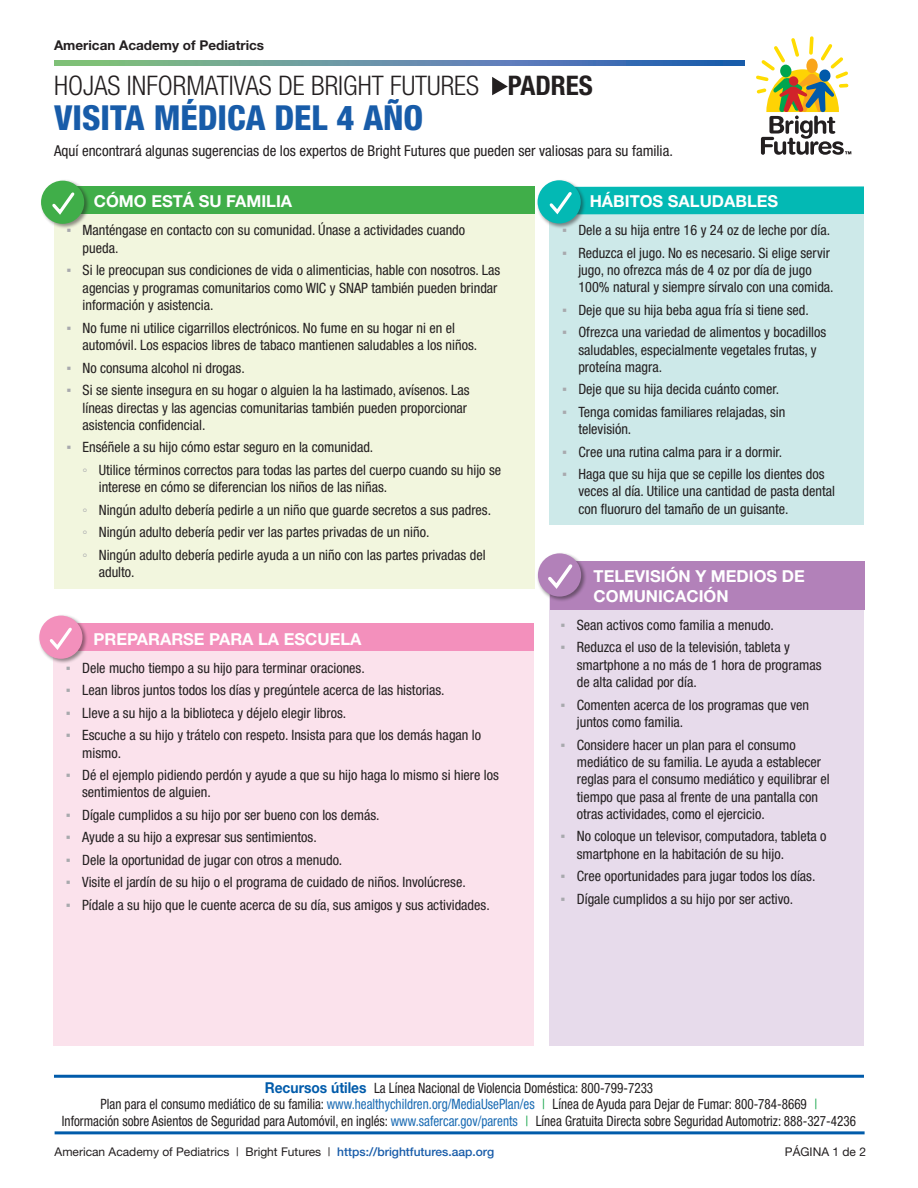
<style>
.page{position:relative;width:918px;height:1188px;background:#fff}
.page>*{position:absolute;margin:0;border:0;box-sizing:border-box;transform-origin:0 0}
.heading{font:800 condensed 34.5px "Helvetica Neue";color:#185ca9}
.heading-2{font:300 condensed 27px "Helvetica Neue";color:#231f20}
.New_White_heads{font:700 16.5px/19.8px "Helvetica Neue";color:#fff}
.t1{font:condensed 15px "Helvetica Neue";color:#231f20}
.t2{font:condensed 14.25px/17.4px "Helvetica Neue";color:#231f20}
.t3{font:condensed 14.25px/16.4px "Helvetica Neue";color:#231f20;text-align:center;scale:.92 1}
.intro_line{font:700 13.5px "Helvetica Neue";color:#231f20}
.list_helv{font:12px "Helvetica Neue";color:#231f20}
.s1{font-weight:700}
.s2{font-family:"Arial";font-stretch:normal;color:#a8a9ad}
.s3{font-family:"Arial Narrow";font-stretch:normal;color:#a8a9ad}
.s4{font-weight:700;font-stretch:normal;font-size:15px;color:#005baa}
.s5{color:#1a6bb3}
.s6{color:#1ca74f}
.s7{font-weight:500;color:#185ca9}
</style>
<div class="page">
<div style="left:550px;top:189px;width:314px;height:336px;background:#cde9e9"></div>
<div style="left:550px;top:186px;width:314px;height:28px;background:#03b9b4"></div>
<div style="left:536px;top:179px;width:51px;height:50px;background:#231f20;opacity:.5"></div>
<div style="left:538px;top:180px;width:43px;height:43px;background:#03b9b4;border-radius:50%"></div>
<svg style="left:549px;top:192px;width:23px;height:23px"></svg>
<div style="left:54px;top:187px;width:481px;height:402px;background:#f0f5d8"></div>
<div style="left:54px;top:187px;width:481px;height:27px;background:#40ae49"></div>
<div style="left:40px;top:179px;width:50px;height:51px;background:#231f20;opacity:.5"></div>
<div style="left:41px;top:181px;width:43px;height:43px;background:#40ae49;border-radius:50%"></div>
<svg style="left:52px;top:192px;width:23px;height:23px"></svg>
<svg style="left:492px;top:77px;width:16px;height:18px"></svg>
<svg style="left:756px;top:36px;width:95px;height:119px"></svg>
<svg style="left:54px;top:60px;width:690px;height:5px;background:#5e8fa2"></svg>
<div style="left:53px;top:626px;width:481px;height:419px;background:#fbdce9"></div>
<div style="left:53px;top:624px;width:481px;height:27px;background:#f390bc"></div>
<div style="left:38px;top:614px;width:50px;height:51px;background:#231f20;opacity:.5"></div>
<div style="left:39px;top:616px;width:43px;height:43px;background:#f390bc;border-radius:50%"></div>
<svg style="left:49px;top:627px;width:23px;height:23px"></svg>
<hr style="left:54px;top:1075px;width:810px;height:3px;background:#005baa">
<hr style="left:55px;top:1131px;width:810px;height:3px;background:#005baa">
<div style="left:550px;top:576px;width:314px;height:469px;background:#e7dbeb"></div>
<div style="left:550px;top:561px;width:315px;height:48px;background:#b281b9"></div>
<div style="left:537px;top:552px;width:50px;height:50px;background:#231f20;opacity:.5"></div>
<div style="left:538px;top:553px;width:43px;height:44px;background:#b281b9;border-radius:50%"></div>
<svg style="left:548px;top:564px;width:25px;height:25px"></svg>
<p class="intro_line" style="left:54px;top:37px;width:212px">American Academy of Pediatrics</p>
<p class="heading-2" style="left:54px;top:70px;width:540px">HOJAS INFORMATIVAS DE BRIGHT FUTURES <span class="s1">PADRES</span></p>
<p class="heading" style="left:54px;top:96px;width:371px">VISITA MÉDICA DEL 4 AÑO</p>
<p class="t1" style="left:54px;top:142px;width:620px">Aquí encontrará algunas sugerencias de los expertos de Bright Futures que pueden ser valiosas para su familia.</p>
<p class="New_White_heads" style="left:94px;top:191px;width:200px">CÓMO ESTÁ SU FAMILIA</p>
<p class="t2" style="left:83px;top:222px;width:384px;text-indent:-16px"><span class="s2">▪</span> Manténgase en contacto con su comunidad. Únase a actividades cuando pueda.</p>
<p class="t2" style="left:83px;top:262px;width:419px;text-indent:-16px"><span class="s2">▪</span> Si le preocupan sus condiciones de vida o alimenticias, hable con nosotros. Las agencias y programas comunitarios como WIC y SNAP también pueden brindar información y asistencia.</p>
<p class="t2" style="left:83px;top:319px;width:396px;text-indent:-16px"><span class="s2">▪</span> No fume ni utilice cigarrillos electrónicos. No fume en su hogar ni en el automóvil. Los espacios libres de tabaco mantienen saludables a los niños.</p>
<p class="t2" style="left:66px;top:359px;width:180px"><span class="s2">▪</span> No consuma alcohol ni drogas.</p>
<p class="t2" style="left:83px;top:381px;width:389px;text-indent:-16px"><span class="s2">▪</span> Si se siente insegura en su hogar o alguien la ha lastimado, avísenos. Las líneas directas y las agencias comunitarias también pueden proporcionar asistencia confidencial.</p>
<p class="t2" style="left:66px;top:439px;width:309px"><span class="s2">▪</span> Enséñele a su hijo cómo estar seguro en la comunidad.</p>
<p class="t2" style="left:99px;top:461px;width:404px;text-indent:-16px"><span class="s3">◦</span> Utilice términos correctos para todas las partes del cuerpo cuando su hijo se interese en cómo se diferencian los niños de las niñas.</p>
<p class="t2" style="left:83px;top:501px;width:410px"><span class="s3">◦</span> Ningún adulto debería pedirle a un niño que guarde secretos a sus padres.</p>
<p class="t2" style="left:83px;top:523px;width:348px"><span class="s3">◦</span> Ningún adulto debería pedir ver las partes privadas de un niño.</p>
<p class="t2" style="left:99px;top:546px;width:388px;text-indent:-16px"><span class="s3">◦</span> Ningún adulto debería pedirle ayuda a un niño con las partes privadas del adulto.</p>
<p class="New_White_heads" style="left:93px;top:629px;width:270px">PREPARARSE PARA LA ESCUELA</p>
<p class="t2" style="left:66px;top:659px;width:300px"><span class="s2">▪</span> Dele mucho tiempo a su hijo para terminar oraciones.</p>
<p class="t2" style="left:66px;top:682px;width:380px"><span class="s2">▪</span> Lean libros juntos todos los días y pregúntele acerca de las historias.</p>
<p class="t2" style="left:66px;top:704px;width:282px"><span class="s2">▪</span> Lleve a su hijo a la biblioteca y déjelo elegir libros.</p>
<p class="t2" style="left:82px;top:727px;width:401px;text-indent:-16px"><span class="s2">▪</span> Escuche a su hijo y trátelo con respeto. Insista para que los demás hagan lo mismo.</p>
<p class="t2" style="left:82px;top:766px;width:418px;text-indent:-16px"><span class="s2">▪</span> Dé el ejemplo pidiendo perdón y ayude a que su hijo haga lo mismo si hiere los sentimientos de alguien.</p>
<p class="t2" style="left:66px;top:806px;width:315px"><span class="s2">▪</span> Dígale cumplidos a su hijo por ser bueno con los demás.</p>
<p class="t2" style="left:66px;top:829px;width:252px"><span class="s2">▪</span> Ayude a su hijo a expresar sus sentimientos.</p>
<p class="t2" style="left:66px;top:851px;width:278px"><span class="s2">▪</span> Dele la oportunidad de jugar con otros a menudo.</p>
<p class="t2" style="left:66px;top:874px;width:401px"><span class="s2">▪</span> Visite el jardín de su hijo o el programa de cuidado de niños. Involúcrese.</p>
<p class="t2" style="left:66px;top:896px;width:425px"><span class="s2">▪</span> Pídale a su hijo que le cuente acerca de su día, sus amigos y sus actividades.</p>
<p class="New_White_heads" style="left:590px;top:191px;width:190px">HÁBITOS SALUDABLES</p>
<p class="t2" style="left:562px;top:222px;width:269px"><span class="s2">▪</span> Dele a su hija entre 16 y 24 oz de leche por día.</p>
<p class="t2" style="left:578px;top:244px;width:257px;text-indent:-16px"><span class="s2">▪</span> Reduzca el jugo. No es necesario. Si elige servir jugo, no ofrezca más de 4 oz por día de jugo<br>100% natural y siempre sírvalo con una comida.</p>
<p class="t2" style="left:562px;top:301px;width:248px"><span class="s2">▪</span> Deje que su hija beba agua fría si tiene sed.</p>
<p class="t2" style="left:578px;top:324px;width:249px;text-indent:-16px"><span class="s2">▪</span> Ofrezca una variedad de alimentos y bocadillos saludables, especialmente vegetales frutas, y proteína magra.</p>
<p class="t2" style="left:562px;top:381px;width:218px"><span class="s2">▪</span> Deje que su hija decida cuánto comer.</p>
<p class="t2" style="left:578px;top:403px;width:209px;text-indent:-16px"><span class="s2">▪</span> Tenga comidas familiares relajadas, sin televisión.</p>
<p class="t2" style="left:562px;top:443px;width:222px"><span class="s2">▪</span> Cree una rutina calma para ir a dormir.</p>
<p class="t2" style="left:578px;top:465px;width:258px;text-indent:-16px"><span class="s2">▪</span> Haga que su hija que se cepille los dientes dos veces al día. Utilice una cantidad de pasta dental con fluoruro del tamaño de un guisante.</p>
<p class="New_White_heads" style="left:594px;top:566px;width:213px">TELEVISIÓN Y MEDIOS DE<br>COMUNICACIÓN</p>
<p class="t2" style="left:561px;top:616px;width:215px"><span class="s2">▪</span> Sean activos como familia a menudo.</p>
<p class="t2" style="left:577px;top:639px;width:246px;text-indent:-16px"><span class="s2">▪</span> Reduzca el uso de la televisión, tableta y smartphone a no más de 1 hora de programas de alta calidad por día.</p>
<p class="t2" style="left:577px;top:696px;width:234px;text-indent:-16px"><span class="s2">▪</span> Comenten acerca de los programas que ven juntos como familia.</p>
<p class="t2" style="left:577px;top:736px;width:254px;text-indent:-16px"><span class="s2">▪</span> Considere hacer un plan para el consumo mediático de su familia. Le ayuda a establecer reglas para el consumo mediático y equilibrar el tiempo que pasa al frente de una pantalla con otras actividades, como el ejercicio.</p>
<p class="t2" style="left:577px;top:828px;width:251px;text-indent:-16px"><span class="s2">▪</span> No coloque un televisor, computadora, tableta o smartphone en la habitación de su hijo.</p>
<p class="t2" style="left:561px;top:868px;width:256px"><span class="s2">▪</span> Cree oportunidades para jugar todos los días.</p>
<p class="t2" style="left:561px;top:890px;width:234px"><span class="s2">▪</span> Dígale cumplidos a su hijo por ser activo.</p>
<p class="t3" style="left:62px;top:1080px;width:865px"><span class="s4">Recursos útiles</span> La Línea Nacional de Violencia Doméstica: 800-799-7233<br>Plan para el consumo mediático de su familia: <span class="s5">www.healthychildren.org/MediaUsePlan/es</span> <span class="s6">|</span> Línea de Ayuda para Dejar de Fumar: 800-784-8669 <span class="s6">|<br></span>Información sobre Asientos de Seguridad para Automóvil, en inglés: <span class="s5">www.safercar.gov/parents</span> <span class="s6">|</span> Línea Gratuita Directa sobre Seguridad Automotriz: 888-327-4236</p>
<p class="list_helv" style="left:55px;top:1145px;width:441px">American Academy of Pediatrics | Bright Futures | <span class="s7">https://brightfutures.aap.org</span></p>
<p class="list_helv" style="left:785px;top:1145px;width:83px">PÁGINA 1 de 2</p>
</div>
